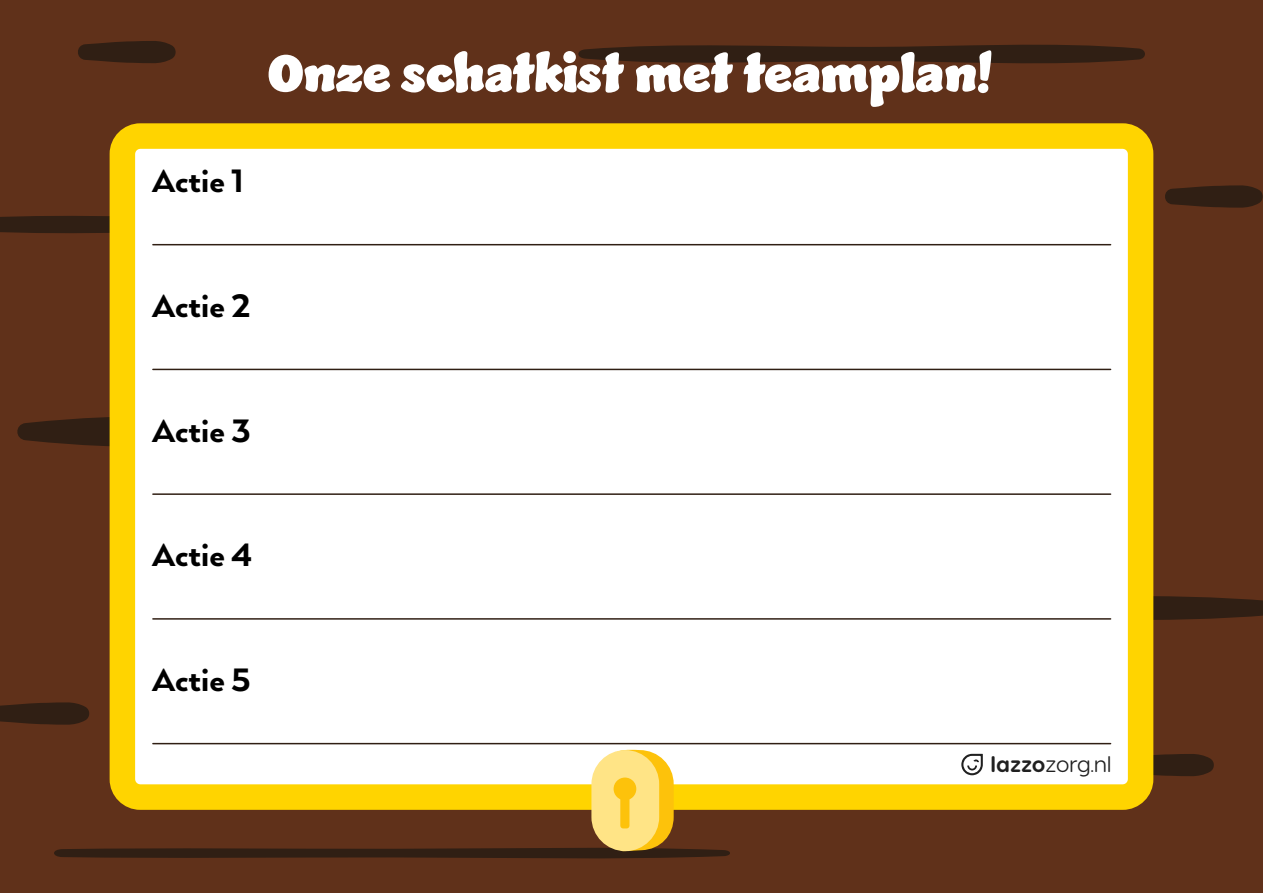
<style>
.page{position:relative;width:1263px;height:893px;background:#60311a}
.page>*{position:absolute;margin:0;border:0;box-sizing:border-box;transform-origin:0 0}
.t1{font:52.5px "Jumble";color:#fff}
.t2{font:800 37.5px "Arquitecta";color:#000}
.t3{font:22.35px "Visby Round CF";letter-spacing:-.01em;color:#202020}
.s1{font-weight:700}
</style>
<div class="page">
<svg style="left:1153px;top:752px;width:61px;height:26px"></svg>
<svg style="left:1153px;top:592px;width:110px;height:32px"></svg>
<svg style="left:1165px;top:185px;width:98px;height:23px"></svg>
<svg style="left:17px;top:412px;width:93px;height:39px"></svg>
<svg style="left:0;top:212px;width:110px;height:25px"></svg>
<div style="left:137px;top:150px;width:989px;height:633px;background:#fff"></div>
<svg style="left:961px;top:754px;width:22px;height:21px"></svg>
<div style="left:110px;top:123px;width:1043px;height:687px;border:26px solid #ffd400;border-radius:18px"></div>
<svg style="left:54px;top:747px;width:678px;height:112px"></svg>
<div style="left:591px;top:750px;width:68px;height:101px;background:#ffe486;border-radius:34px"></div>
<div style="left:614px;top:777px;width:22px;height:23px;background:#fdc20b;border-radius:50%"></div>
<div style="left:620px;top:786px;width:9px;height:42px;background:#fdc20b;border-radius:3px"></div>
<svg style="left:0;top:702px;width:89px;height:23px;background:#372114"></svg>
<svg style="left:578px;top:44px;width:567px;height:20px"></svg>
<svg style="left:78px;top:41px;width:98px;height:22px;background:#372114"></svg>
<hr style="left:153px;top:244px;width:957px;height:1px;background:#301f14">
<hr style="left:153px;top:369px;width:957px;height:1px;background:#301f14">
<hr style="left:153px;top:493px;width:957px;height:2px;background:#301f14">
<hr style="left:153px;top:618px;width:957px;height:2px;background:#301f14">
<hr style="left:153px;top:743px;width:957px;height:1px;background:#301f14">
<p class="t2" style="left:152px;top:158px;width:93px">Actie 1</p>
<h1 class="t1" style="left:268px;top:35px;width:728px">Onze schatkist met teamplan!</h1>
<p class="t2" style="left:152px;top:282px;width:100px">Actie 2</p>
<p class="t2" style="left:152px;top:407px;width:100px">Actie 3</p>
<p class="t2" style="left:152px;top:532px;width:102px">Actie 4</p>
<p class="t2" style="left:152px;top:657px;width:100px">Actie 5</p>
<p class="t3" style="left:990px;top:750px;width:122px"><span class="s1">lazzo</span>zorg.nl</p>
</div>
